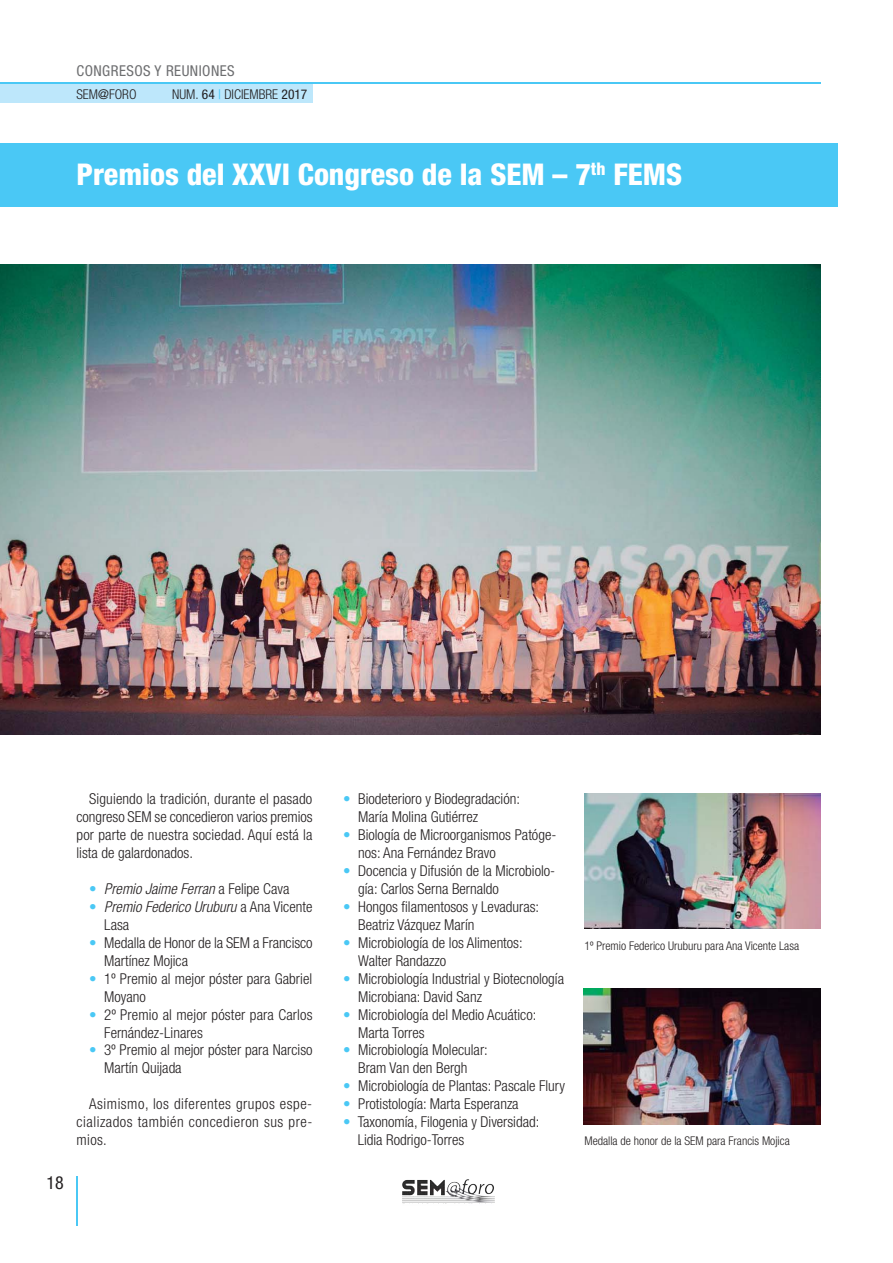
<style>
.page{position:relative;width:893px;height:1263px;background:#fff}
.page>*{position:absolute;margin:0;border:0;box-sizing:border-box;transform-origin:0 0}
.t1{font:800 condensed 30px "Helvetica Neue LT Std";color:#fff}
.t2{font:condensed 18px "Helvetica Neue LT Std";color:#231f20}
.t3{font:300 condensed 15px/18px "Helvetica Neue LT Std";color:#231f20}
.t4{font:italic 300 condensed 15px/18px "Helvetica Neue LT Std";color:#231f20}
.t5{font:condensed 15px "Helvetica Neue LT Std";letter-spacing:.03em;color:#6d6e70}
.t6{font:300 condensed 13.5px "Helvetica Neue LT Std";color:#231f20}
.t7{font:300 condensed 12px "Helvetica Neue LT Std";color:#231f20}
.s1{font-weight:400}
.s2{font-weight:400;color:#4ac8f5}
.s3{font-style:normal;color:#4ac8f5}
.s4{font-style:normal}
.s5{color:#4ac8f5}
</style>
<div class="page">
<img style="left:445px;top:1179px;width:22px;height:16px">
<div style="left:0;top:84px;width:312px;height:19px;background:#bde7fb"></div>
<hr style="left:0;top:82px;width:820px;height:2px;background:#4ac8f5">
<hr style="left:76px;top:1176px;width:1px;height:50px;background:#4ac8f5">
<div style="left:0;top:143px;width:837px;height:64px;background:#4ac8f5"></div>
<img style="left:0;top:265px;width:820px;height:470px">
<img style="left:584px;top:793px;width:236px;height:135px">
<img style="left:584px;top:988px;width:236px;height:136px">
<p class="t5" style="left:77px;top:62px;width:160px">CONGRESOS Y REUNIONES</p>
<p class="t6" style="left:77px;top:89px;width:62px">SEM<span class="s1">@</span>FORO</p>
<p class="t6" style="left:172px;top:89px;width:137px">NUM. <span class="s1">64</span> <span class="s2">|</span> DICIEMBRE <span class="s1">2017</span></p>
<h1 class="t1" style="left:77px;top:164px;width:607px">Premios del XXVI Congreso de la SEM – 7<sup>th</sup> FEMS</h1>
<p class="t2" style="left:46px;top:1173px;width:19px">18</p>
<p class="t3" style="left:77px;top:791px;width:238px;text-align:justify;text-indent:13px">Siguiendo la tradición, durante el pasado congreso SEM se concedieron varios premios por parte de nuestra sociedad. Aquí está la lista de galardonados.</p>
<p class="t4" style="left:89px;top:879px;width:202px"><span class="s3">•</span> Premio Jaime Ferran <span class="s4">a Felipe Cava</span></p>
<p class="t4" style="left:104px;top:897px;width:210px;text-indent:-15px"><span class="s3">•</span> Premio Federico Uruburu <span class="s4">a Ana Vicente<br>Lasa</span></p>
<p class="t3" style="left:104px;top:935px;width:210px;text-indent:-15px"><span class="s5">•</span> Medalla de Honor de la SEM a Francisco<br>Martínez Mojica</p>
<p class="t3" style="left:104px;top:971px;width:209px;text-indent:-15px"><span class="s5">•</span> 1º Premio al mejor póster para Gabriel<br>Moyano</p>
<p class="t3" style="left:104px;top:1007px;width:210px;text-indent:-15px"><span class="s5">•</span> 2º Premio al mejor póster para Carlos<br>Fernández-Linares</p>
<p class="t3" style="left:104px;top:1042px;width:210px;text-indent:-15px"><span class="s5">•</span> 3º Premio al mejor póster para Narciso<br>Martín Quijada</p>
<p class="t3" style="left:77px;top:1096px;width:237px;text-align:justify;text-indent:13px">Asimismo, los diferentes grupos espe&shy;cializados también concedieron sus pre&shy;mios.</p>
<p class="t3" style="left:358px;top:791px;width:163px;text-indent:-15px"><span class="s5">•</span> Biodeterioro y Biodegradación:<br>María Molina Gutiérrez</p>
<p class="t3" style="left:358px;top:827px;width:200px;text-indent:-15px"><span class="s5">•</span> Biología de Microorganismos Patóge&shy;nos: Ana Fernández Bravo</p>
<p class="t3" style="left:358px;top:863px;width:198px;text-indent:-15px"><span class="s5">•</span> Docencia y Difusión de la Microbiolo&shy;gía: Carlos Serna Bernaldo</p>
<p class="t3" style="left:358px;top:899px;width:182px;text-indent:-15px"><span class="s5">•</span> Hongos filamentosos y Levaduras:<br>Beatriz Vázquez Marín</p>
<p class="t3" style="left:358px;top:935px;width:166px;text-indent:-15px"><span class="s5">•</span> Microbiología de los Alimentos:<br>Walter Randazzo</p>
<p class="t3" style="left:358px;top:971px;width:207px;text-indent:-15px"><span class="s5">•</span> Microbiología Industrial y Biotecnología<br>Microbiana: David Sanz</p>
<p class="t3" style="left:358px;top:1007px;width:180px;text-indent:-15px"><span class="s5">•</span> Microbiología del Medio Acuático:<br>Marta Torres</p>
<p class="t3" style="left:343px;top:1042px;width:146px;text-align:center"><span class="s5">•</span> Microbiología Molecular:<br>Bram Van den Bergh</p>
<p class="t3" style="left:343px;top:1078px;width:223px"><span class="s5">•</span> Microbiología de Plantas: Pascale Flury</p>
<p class="t3" style="left:343px;top:1096px;width:177px"><span class="s5">•</span> Protistología: Marta Esperanza</p>
<p class="t3" style="left:358px;top:1114px;width:183px;text-indent:-14px"><span class="s5">•</span> Taxonomía, Filogenia y Diversidad:<br>Lidia Rodrigo-Torres</p>
<p class="t7" style="left:584px;top:941px;width:216px">1º Premio Federico Uruburu para Ana Vicente Lasa</p>
<p class="t7" style="left:584px;top:1137px;width:207px">Medalla de honor de la SEM para Francis Mojica</p>
</div>
